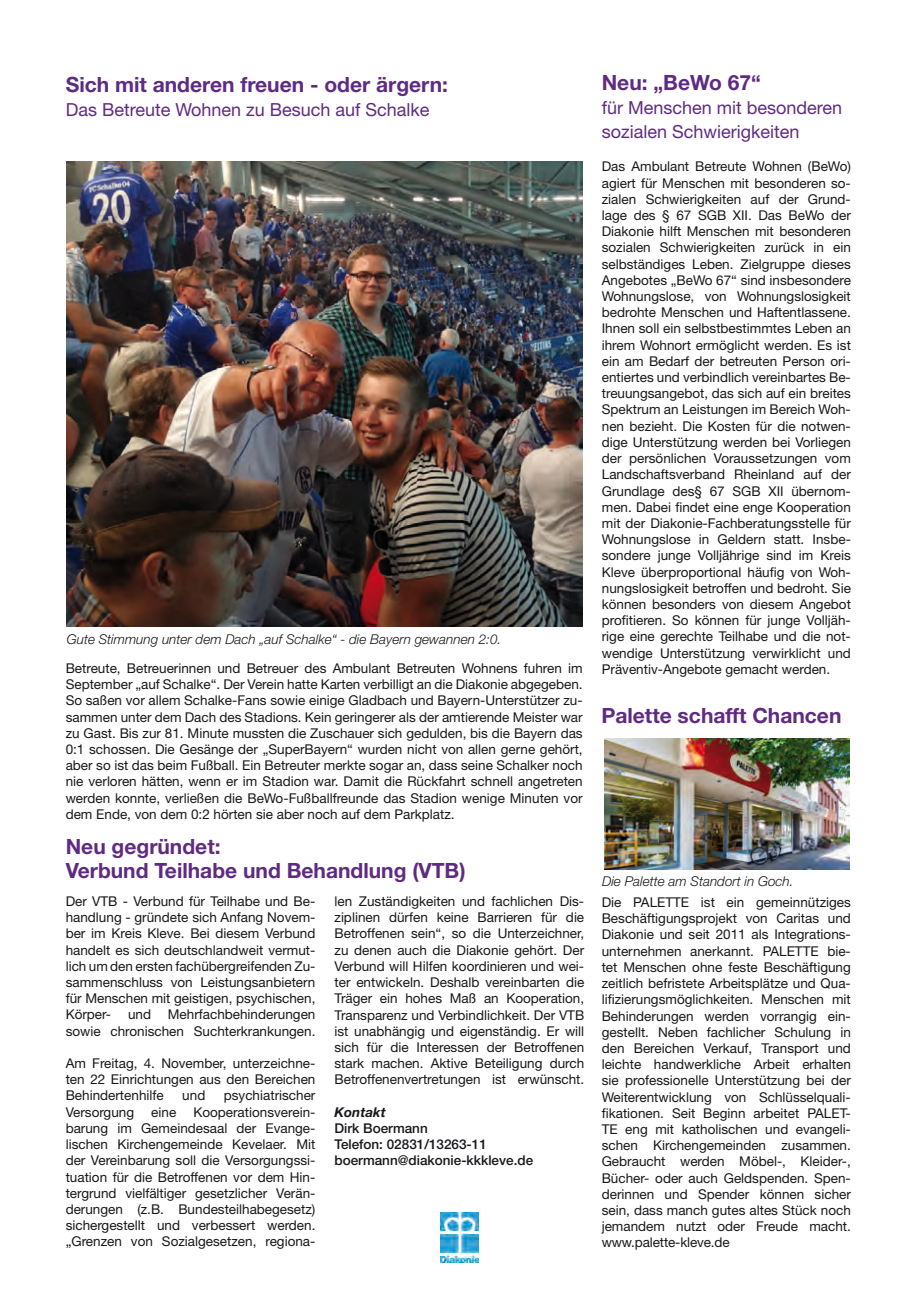
<style>
.page{position:relative;width:906px;height:1289px;background:#fff}
.page>*{position:absolute;margin:0;border:0;box-sizing:border-box;transform-origin:0 0}
.Headline-Artikel{font:700 21px/24px "Helvetica Neue LT Std";color:#5f2b82}
.Headline-Artikel-2{font:18px/24px "Helvetica Neue LT Std";color:#5f2b82}
.t1{font:13.5px/16.2px "Helvetica Neue LT Std";color:#1a171c;text-align:justify}
.t2{font:italic 300 13.5px "Helvetica Neue LT Std";color:#1a171c}
.t3{font:500 13.5px/16.2px "Helvetica Neue LT Std";color:#1a171c}
.s1{font-weight:700;font-style:italic}
</style>
<div class="page">
<img style="left:440px;top:1212px;width:38px;height:49px">
<img style="left:67px;top:162px;width:515px;height:465px">
<img style="left:604px;top:738px;width:245px;height:132px">
<p class="Headline-Artikel" style="left:66px;top:72px;width:384px">Sich mit anderen freuen - oder ärgern:</p>
<p class="Headline-Artikel-2" style="left:66px;top:97px;width:365px">Das Betreute Wohnen zu Besuch auf Schalke</p>
<p class="t2" style="left:67px;top:631px;width:436px">Gute Stimmung unter dem Dach „auf Schalke“ - die Bayern gewannen 2:0.</p>
<p class="t1" style="left:66px;top:660px;width:518px">Betreute, Betreuerinnen und Betreuer des Ambulant Betreuten Wohnens fuhren im September „auf Schalke“. Der Verein hatte Karten verbilligt an die Diakonie abgegeben.<br>So saßen vor allem Schalke-Fans sowie einige Gladbach und Bayern-Unterstützer zu&shy;sammen unter dem Dach des Stadions. Kein geringerer als der amtierende Meister war zu Gast. Bis zur 81. Minute mussten die Zuschauer sich gedulden, bis die Bayern das 0:1 schossen. Die Gesänge der „SuperBayern“ wurden nicht von allen gerne gehört, aber so ist das beim Fußball. Ein Betreuter merkte sogar an, dass seine Schalker noch nie verloren hätten, wenn er im Stadion war. Damit die Rückfahrt schnell angetreten werden konnte, verließen die BeWo-Fußballfreunde das Stadion wenige Minuten vor dem Ende, von dem 0:2 hörten sie aber noch auf dem Parkplatz.</p>
<p class="Headline-Artikel" style="left:66px;top:834px;width:401px">Neu gegründet:<br>Verbund Teilhabe und Behandlung (VTB)</p>
<p class="t1" style="left:66px;top:892px;width:251px">Der VTB - Verbund für Teilhabe und Be&shy;handlung - gründete sich Anfang Novem&shy;ber im Kreis Kleve. Bei diesem Verbund handelt es sich deutschlandweit vermut&shy;lich um den ersten fachübergreifenden Zu&shy;sammenschluss von Leistungsanbietern für Menschen mit geistigen, psychischen, Körper- und Mehrfachbehinderungen sowie chronischen Suchterkrankungen.</p>
<p class="t1" style="left:66px;top:1054px;width:251px">Am Freitag, 4. November, unterzeichne&shy;ten 22 Einrichtungen aus den Bereichen Behindertenhilfe</p>
<p class="t1" style="left:182px;top:1087px;width:25px">und</p>
<p class="t1" style="left:224px;top:1087px;width:93px">psychiatrischer</p>
<p class="t1" style="left:66px;top:1103px;width:70px">Versorgung</p>
<p class="t1" style="left:151px;top:1103px;width:27px">eine</p>
<p class="t1" style="left:66px;top:1103px;width:251px;text-indent:128px">Kooperationsverein&shy;barung im Gemeindesaal der Evange&shy;lischen Kirchengemeinde Kevelaer. Mit der Vereinbarung soll die Versorgungssi&shy;tuation für die Betroffenen vor dem Hin&shy;tergrund vielfältiger gesetzlicher Verän&shy;derungen (z.B. Bundesteilhabegesetz) sichergestellt und verbessert werden. „Grenzen von Sozialgesetzen, regiona-</p>
<p class="t1" style="left:334px;top:893px;width:251px">len Zuständigkeiten und fachlichen Dis&shy;ziplinen dürfen keine Barrieren für die Betroffenen sein“, so die Unterzeichner, zu denen auch die Diakonie gehört. Der Verbund will Hilfen koordinieren und wei&shy;ter entwickeln. Deshalb vereinbarten die Träger ein hohes Maß an Kooperation, Transparenz und Verbindlichkeit. Der VTB ist unabhängig und eigenständig. Er will sich für die Interessen der Betroffenen stark machen. Aktive Beteiligung durch Betroffenenvertretungen ist erwünscht.</p>
<p class="t3" style="left:334px;top:1103px;width:95px"><span class="s1">Kontakt<br></span>Dirk Boermann</p>
<p class="t3" style="left:334px;top:1136px;width:154px">Telefon: 02831/13263-11</p>
<p class="t3" style="left:334px;top:1152px;width:200px">boermann@diakonie-kkkleve.de</p>
<p class="Headline-Artikel" style="left:602px;top:70px;width:161px">Neu: „BeWo 67“</p>
<p class="Headline-Artikel-2" style="left:602px;top:96px;width:242px">für Menschen mit besonderen sozialen Schwierigkeiten</p>
<p class="t1" style="left:602px;top:158px;width:251px">Das Ambulant Betreute Wohnen (BeWo) agiert für Menschen mit besonderen so&shy;zialen Schwierigkeiten auf der Grund&shy;lage des § 67 SGB XII. Das BeWo der Diakonie hilft Menschen mit besonderen sozialen Schwierigkeiten zurück in ein selbständiges Leben. Zielgruppe dieses Angebotes „BeWo 67“ sind insbesondere Wohnungslose, von Wohnungslosigkeit bedrohte Menschen und Haftentlassene.<br>Ihnen soll ein selbstbestimmtes Leben an ihrem Wohnort ermöglicht werden. Es ist ein am Bedarf der betreuten Person ori&shy;entiertes und verbindlich vereinbartes Be&shy;treuungsangebot, das sich auf ein breites Spektrum an Leistungen im Bereich Woh&shy;nen bezieht. Die Kosten für die notwen&shy;dige Unterstützung werden bei Vorliegen der persönlichen Voraussetzungen vom Landschaftsverband Rheinland auf der Grundlage des§ 67 SGB XII übernom&shy;men. Dabei findet eine enge Kooperation mit der Diakonie-Fachberatungsstelle für Wohnungslose in Geldern statt. Insbe&shy;sondere junge Volljährige sind im Kreis Kleve überproportional häufig von Woh&shy;nungslosigkeit betroffen und bedroht. Sie können besonders von diesem Angebot profitieren. So können für junge Volljäh&shy;rige eine gerechte Teilhabe und die not&shy;wendige Unterstützung verwirklicht und Präventiv-Angebote gemacht werden.</p>
<p class="Headline-Artikel" style="left:601px;top:703px;width:241px">Palette schafft Chancen</p>
<p class="t2" style="left:602px;top:873px;width:193px">Die Palette am Standort in Goch.</p>
<p class="t1" style="left:602px;top:894px;width:251px">Die PALETTE ist ein gemeinnütziges Beschäftigungsprojekt von Caritas und Diakonie und seit 2011 als Integrations&shy;unternehmen anerkannt. PALETTE bie&shy;tet Menschen ohne feste Beschäftigung zeitlich befristete Arbeitsplätze und Qua&shy;lifizierungsmöglichkeiten. Menschen mit Behinderungen werden vorrangig ein&shy;gestellt. Neben fachlicher Schulung in den Bereichen Verkauf, Transport und leichte handwerkliche Arbeit erhalten sie professionelle Unterstützung bei der Weiterentwicklung von Schlüsselquali&shy;fikationen. Seit Beginn arbeitet PALET-TE eng mit katholischen und evangeli&shy;schen Kirchengemeinden zusammen.<br>Gebraucht werden Möbel-, Kleider-, Bücher- oder auch Geldspenden. Spen&shy;derinnen und Spender können sicher sein, dass manch gutes altes Stück noch jemandem nutzt oder Freude macht. www.palette-kleve.de</p>
</div>
